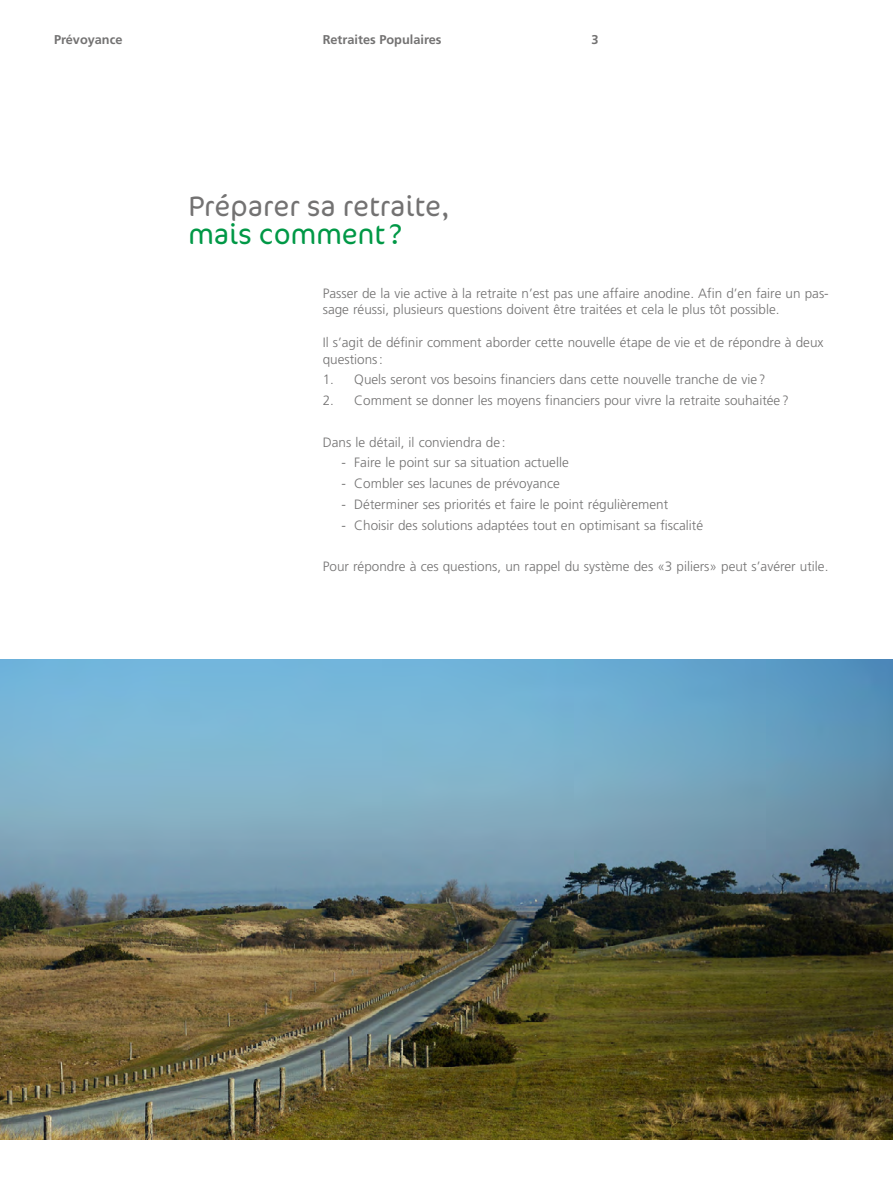
<style>
.page{position:relative;width:893px;height:1191px;background:#fff}
.page>*{position:absolute;margin:0;border:0;box-sizing:border-box;transform-origin:0 0}
.Normal_e{font:300 28.5px "Cocon Pro";color:#737272}
.Normal_e-2{font:300 28.5px "Cocon Pro";color:#009846}
.Normal_e-3{font:300 13.5px/16.5px "Frutiger LT Std";color:#737272}
.t1{font:700 12.75px "Frutiger LT Std";color:#737272}
</style>
<div class="page">
<img style="left:0;top:659px;width:893px;height:481px">
<p class="t1" style="left:54px;top:32px;width:70px">Prévoyance</p>
<p class="t1" style="left:323px;top:32px;width:120px">Retraites Populaires</p>
<p class="t1" style="left:591px;top:32px;width:9px">3</p>
<p class="Normal_e" style="left:188px;top:187px;width:262px">Préparer sa retraite,</p>
<p class="Normal_e-2" style="left:188px;top:216px;width:215px">mais comment ?</p>
<p class="Normal_e-3" style="left:323px;top:285px;width:507px">Passer de la vie active à la retraite n’est pas une affaire anodine. Afin d’en faire un pas&shy;sage réussi, plusieurs questions doivent être traitées et cela le plus tôt possible.</p>
<p class="Normal_e-3" style="left:323px;top:334px;width:502px">Il s’agit de définir comment aborder cette nouvelle étape de vie et de répondre à deux questions:</p>
<p class="Normal_e-3" style="left:323px;top:372px;width:444px">1. Quels seront vos besoins financiers dans cette nouvelle tranche de vie?</p>
<p class="Normal_e-3" style="left:323px;top:392px;width:467px">2. Comment se donner les moyens financiers pour vivre la retraite souhaitée?</p>
<p class="Normal_e-3" style="left:323px;top:434px;width:184px">Dans le détail, il conviendra de:</p>
<p class="Normal_e-3" style="left:341px;top:455px;width:229px">- Faire le point sur sa situation actuelle</p>
<p class="Normal_e-3" style="left:341px;top:475px;width:220px">- Combler ses lacunes de prévoyance</p>
<p class="Normal_e-3" style="left:341px;top:496px;width:328px">- Déterminer ses priorités et faire le point régulièrement</p>
<p class="Normal_e-3" style="left:341px;top:517px;width:363px">- Choisir des solutions adaptées tout en optimisant sa fiscalité</p>
<p class="Normal_e-3" style="left:323px;top:558px;width:507px">Pour répondre à ces questions, un rappel du système des «3 piliers» peut s’avérer utile.</p>
</div>
